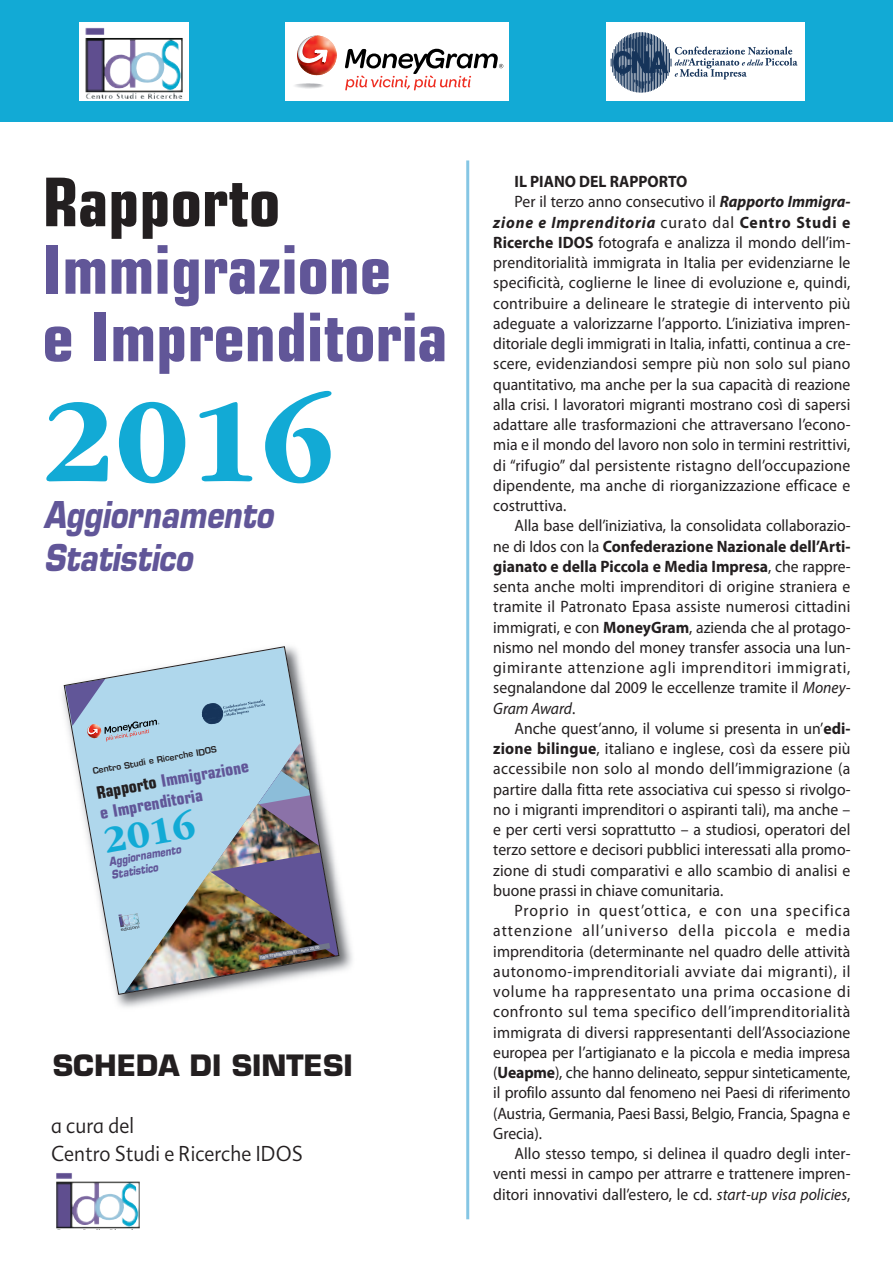
<style>
.page{position:relative;width:893px;height:1263px;background:#fff}
.page>*{position:absolute;margin:0;border:0;box-sizing:border-box;transform-origin:0 0}
.t1{font:700 123.45px "ITC Garamond Std";color:#12aad5}
.t2{font:700 condensed 67.05px/67.5px "Eurostile LT Std";color:#615698}
.t3{font:700 condensed 67.05px "Eurostile LT Std";color:#231f20}
.t4{font:700 39.15px "ITC Garamond Std";color:#12aad5}
.t5{font:italic 700 36px/43.2px "Eurostile LT Std";color:#615698;scale:.82 1}
.t6{font:700 28.65px "Eurostile LT Std";color:#231f20}
.t7{font:300 21px/28.5px "Advert";letter-spacing:.01em;color:#231f20;scale:.9 1}
.t8{font:700 condensed 17.1px/20.5px "Eurostile LT Std";color:#615698}
.t9{font:16.5px "Myriad Pro";letter-spacing:.005em;color:#231f20;scale:.95 1}
.t10{font:700 16.5px "Myriad Pro";color:#231f20;scale:.95 1}
.t11{font:16.5px "Myriad Pro";letter-spacing:.065em;color:#231f20;scale:.95 1}
.t12{font:16.5px "Myriad Pro";letter-spacing:.035em;color:#231f20;scale:.95 1}
.t13{font:16.5px "Myriad Pro";letter-spacing:.04em;color:#231f20;scale:.95 1}
.t14{font:16.5px "Myriad Pro";letter-spacing:.045em;color:#231f20;scale:.95 1}
.t15{font:16.5px "Myriad Pro";letter-spacing:.025em;color:#231f20;scale:.95 1}
.t16{font:italic 700 16.5px "Myriad Pro";letter-spacing:.05em;color:#231f20;scale:.95 1}
.t17{font:16.5px "Myriad Pro";letter-spacing:.05em;color:#231f20;scale:.95 1}
.t18{font:italic 16.5px "Myriad Pro";letter-spacing:-.005em;color:#231f20;scale:.95 1}
.t19{font:italic 700 11.4px/13.6px "Eurostile LT Std";color:#615698;scale:.82 1}
.t20{font:600 8.55px "Eurostile LT Std";color:#231f20}
.t21{font:500 4.65px "Stone Sans Std";color:#231f20;scale:1.21 1}
.t22{font:4.35px "Myriad Pro";color:#fff}
.s1{color:#231f20}
.s2{font-weight:700;font-style:italic}
.s3{font-weight:400;font-style:normal}
.s4{font-style:normal}
.s5{font-weight:700}
.s6{font-weight:400}
.s7{font-style:italic}
</style>
<div class="page">
<div style="left:0;top:0;width:893px;height:122px;background:#12aad5"></div>
<hr style="left:466px;top:160px;width:3px;height:1059px;background:#85c6e4">
<img style="left:62px;top:693px;width:291px;height:315px">
<img style="left:63px;top:646px;width:277px;height:349px">
<img style="left:56px;top:1173px;width:84px;height:56px">
<div style="left:80px;top:22px;width:109px;height:79px;background:#fff"></div>
<img style="left:86px;top:28px;width:97px;height:71px">
<div style="left:286px;top:22px;width:223px;height:79px;background:#fff"></div>
<img style="left:327px;top:55px;width:10px;height:9px">
<svg style="left:345px;top:49px;width:158px;height:41px"></svg>
<img style="left:295px;top:83px;width:28px;height:6px">
<img style="left:327px;top:45px;width:10px;height:10px">
<img style="left:327px;top:38px;width:7px;height:7px">
<img style="left:300px;top:64px;width:35px;height:11px">
<img style="left:299px;top:65px;width:24px;height:1px">
<img style="left:297px;top:49px;width:1px;height:12px">
<img style="left:299px;top:64px;width:25px;height:1px">
<svg style="left:298px;top:36px;width:29px;height:28px"></svg>
<div style="left:606px;top:22px;width:198px;height:79px;background:#fff"></div>
<hr style="left:629px;top:35px;width:1px;height:55px;background:#16345a">
<hr style="left:630px;top:34px;width:1px;height:57px;background:#16345a">
<hr style="left:632px;top:34px;width:1px;height:57px;background:#16345a">
<hr style="left:633px;top:33px;width:1px;height:58px;background:#16345a">
<hr style="left:635px;top:33px;width:1px;height:59px;background:#16345a">
<hr style="left:636px;top:33px;width:1px;height:59px;background:#16345a">
<hr style="left:638px;top:33px;width:1px;height:59px;background:#16345a">
<hr style="left:639px;top:33px;width:1px;height:59px;background:#16345a">
<hr style="left:641px;top:33px;width:1px;height:59px;background:#16345a">
<hr style="left:653px;top:35px;width:1px;height:55px;background:#16345a">
<hr style="left:651px;top:34px;width:1px;height:57px;background:#16345a">
<hr style="left:650px;top:34px;width:1px;height:57px;background:#16345a">
<hr style="left:648px;top:33px;width:1px;height:58px;background:#16345a">
<hr style="left:647px;top:33px;width:1px;height:59px;background:#16345a">
<hr style="left:645px;top:33px;width:1px;height:59px;background:#16345a">
<hr style="left:644px;top:33px;width:1px;height:59px;background:#16345a">
<hr style="left:642px;top:33px;width:1px;height:59px;background:#16345a">
<svg style="left:611px;top:36px;width:187px;height:53px"></svg>
<h2 class="t3" style="left:43px;top:178px;width:239px">Rapporto</h2>
<h2 class="t2" style="left:43px;top:242px;width:407px">Immigrazione<br>e Imprenditoria</h2>
<h1 class="t1" style="left:43px;top:399px;width:294px">2016</h1>
<h3 class="t5" style="left:44px;top:496px;width:281px">Aggiornamento<br>Statistico</h3>
<p class="t20" style="left:92px;top:768px;width:127px;rotate:-10deg">Centro Studi e Ricerche IDOS</p>
<h3 class="t4" style="left:102px;top:827px;width:94px;rotate:-10deg">2016</h3>
<p class="t8" style="left:95px;top:784px;width:156px;rotate:-10deg"><span class="s1">Rapporto</span> Immigrazione e Imprenditoria</p>
<p class="t19" style="left:108px;top:856px;width:90px;rotate:-10deg">Aggiornamento<br>Statistico</p>
<p class="t21" style="left:120px;top:928px;width:17px;rotate:-10deg">edizioni</p>
<p class="t22" style="left:260px;top:956px;width:62px;rotate:-10deg">ISBN 9788864800691 - euro 20,00</p>
<h3 class="t6" style="left:53px;top:1054px;width:302px">SCHEDA DI SINTESI</h3>
<p class="t7" style="left:51px;top:1111px;width:281px">a cura del<br>Centro Studi e Ricerche IDOS</p>
<p class="t10" style="left:514px;top:175px;width:184px">IL PIANO DEL RAPPORTO</p>
<p class="t9" style="left:514px;top:196px;width:355px">Per il terzo anno consecutivo il <span class="s2">Rapporto Immigra-</span></p>
<p class="t16" style="left:493px;top:216px;width:377px">zione e Imprenditoria <span class="s3">curato dal</span> <span class="s4">Centro Studi e</span></p>
<p class="t9" style="left:493px;top:236px;width:377px"><span class="s5">Ricerche IDOS</span> fotografa e analizza il mondo dell’im-</p>
<p class="t9" style="left:493px;top:256px;width:377px">prenditorialità immigrata in Italia per evidenziarne le</p>
<p class="t9" style="left:493px;top:277px;width:377px">specificità, coglierne le linee di evoluzione e, quindi,</p>
<p class="t9" style="left:493px;top:297px;width:377px">contribuire a delineare le strategie di intervento più</p>
<p class="t9" style="left:493px;top:317px;width:377px">adeguate a valorizzarne l’apporto. L’iniziativa impren-</p>
<p class="t9" style="left:493px;top:337px;width:377px">ditoriale degli immigrati in Italia, infatti, continua a cre-</p>
<p class="t9" style="left:493px;top:358px;width:377px">scere, evidenziandosi sempre più non solo sul piano</p>
<p class="t9" style="left:493px;top:378px;width:377px">quantitativo, ma anche per la sua capacità di reazione</p>
<p class="t9" style="left:493px;top:398px;width:377px">alla crisi. I lavoratori migranti mostrano così di sapersi</p>
<p class="t9" style="left:493px;top:418px;width:377px">adattare alle trasformazioni che attraversano l’econo-</p>
<p class="t9" style="left:493px;top:439px;width:377px">mia e il mondo del lavoro non solo in termini restrittivi,</p>
<p class="t9" style="left:493px;top:459px;width:377px">di “rifugio” dal persistente ristagno dell’occupazione</p>
<p class="t9" style="left:493px;top:479px;width:377px">dipendente, ma anche di riorganizzazione efficace e</p>
<p class="t9" style="left:493px;top:499px;width:78px">costruttiva.</p>
<p class="t9" style="left:514px;top:520px;width:355px">Alla base dell’iniziativa, la consolidata collaborazio-</p>
<p class="t10" style="left:493px;top:540px;width:377px"><span class="s6">ne di Idos con la</span> Confederazione Nazionale dell’Arti-</p>
<p class="t10" style="left:493px;top:560px;width:377px">gianato e della Piccola e Media Impresa<span class="s6">, che rappre-</span></p>
<p class="t9" style="left:493px;top:580px;width:377px">senta anche molti imprenditori di origine straniera e</p>
<p class="t9" style="left:493px;top:601px;width:377px">tramite il Patronato Epasa assiste numerosi cittadini</p>
<p class="t9" style="left:493px;top:621px;width:377px">immigrati, e con <span class="s5">MoneyGram</span>, azienda che al protago-</p>
<p class="t9" style="left:493px;top:641px;width:377px">nismo nel mondo del money transfer associa una lun-</p>
<p class="t14" style="left:493px;top:661px;width:377px">gimirante attenzione agli imprenditori immigrati,</p>
<p class="t9" style="left:493px;top:682px;width:377px">segnalandone dal 2009 le eccellenze tramite il <span class="s7">Money-</span></p>
<p class="t18" style="left:493px;top:702px;width:88px">Gram Award<span class="s4">.</span></p>
<p class="t9" style="left:514px;top:722px;width:355px">Anche quest’anno, il volume si presenta in un’<span class="s5">edi-</span></p>
<p class="t9" style="left:493px;top:742px;width:377px"><span class="s5">zione bilingue</span>, italiano e inglese, così da essere più</p>
<p class="t15" style="left:493px;top:763px;width:377px">accessibile non solo al mondo dell’immigrazione (a</p>
<p class="t9" style="left:493px;top:783px;width:377px">partire dalla fitta rete associativa cui spesso si rivolgo-</p>
<p class="t9" style="left:493px;top:803px;width:377px">no i migranti imprenditori o aspiranti tali), ma anche –</p>
<p class="t9" style="left:493px;top:823px;width:377px">e per certi versi soprattutto – a studiosi, operatori del</p>
<p class="t9" style="left:493px;top:844px;width:377px">terzo settore e decisori pubblici interessati alla promo-</p>
<p class="t9" style="left:493px;top:864px;width:377px">zione di studi comparativi e allo scambio di analisi e</p>
<p class="t9" style="left:493px;top:884px;width:244px">buone prassi in chiave comunitaria.</p>
<p class="t11" style="left:514px;top:904px;width:355px">Proprio in quest’ottica, e con una specifica</p>
<p class="t11" style="left:493px;top:925px;width:377px">attenzione all’universo della piccola e media</p>
<p class="t9" style="left:493px;top:945px;width:377px">imprenditoria (determinante nel quadro delle attività</p>
<p class="t13" style="left:493px;top:965px;width:377px">autonomo-imprenditoriali avviate dai migranti), il</p>
<p class="t17" style="left:493px;top:985px;width:377px">volume ha rappresentato una prima occasione di</p>
<p class="t12" style="left:493px;top:1006px;width:377px">confronto sul tema specifico dell’imprenditorialità</p>
<p class="t9" style="left:493px;top:1026px;width:377px">immigrata di diversi rappresentanti dell’Associazione</p>
<p class="t9" style="left:493px;top:1046px;width:377px">europea per l’artigianato e la piccola e media impresa</p>
<p class="t9" style="left:493px;top:1066px;width:377px">(<span class="s5">Ueapme</span>), che hanno delineato, seppur sinteticamente,</p>
<p class="t9" style="left:493px;top:1087px;width:377px">il profilo assunto dal fenomeno nei Paesi di riferimento</p>
<p class="t9" style="left:493px;top:1107px;width:377px">(Austria, Germania, Paesi Bassi, Belgio, Francia, Spagna e</p>
<p class="t9" style="left:493px;top:1127px;width:53px">Grecia).</p>
<p class="t9" style="left:514px;top:1147px;width:355px">Allo stesso tempo, si delinea il quadro degli inter-</p>
<p class="t9" style="left:493px;top:1168px;width:377px">venti messi in campo per attrarre e trattenere impren-</p>
<p class="t9" style="left:493px;top:1188px;width:377px">ditori innovativi dall’estero, le cd. <span class="s7">start-up visa policies</span>,</p>
</div>
